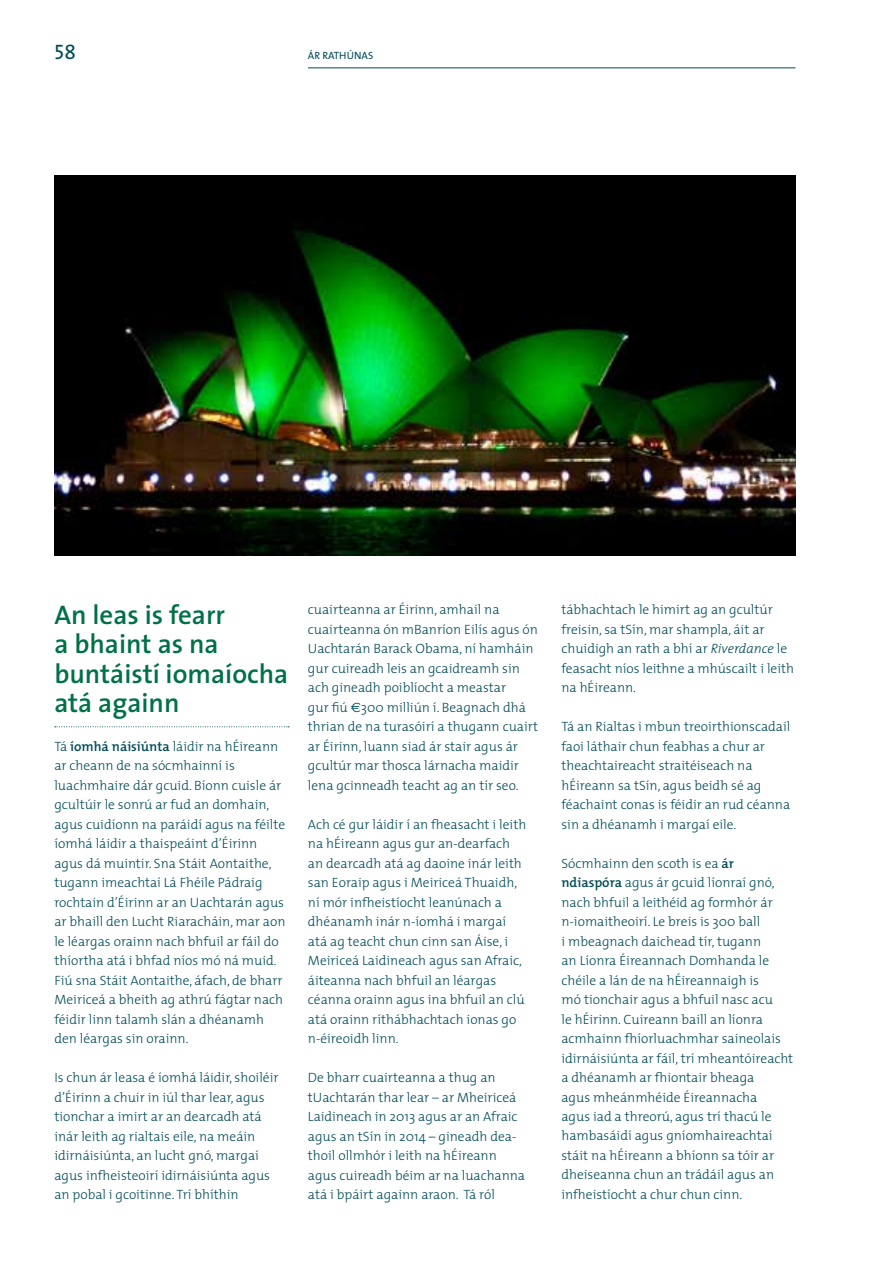
<style>
.page{position:relative;width:893px;height:1263px;background:#fff}
.page>*{position:absolute;margin:0;border:0;box-sizing:border-box;transform-origin:0 0}
.t1{font:600 27px/29.2px "The Sans";color:#007147}
.t2{font:21px "The Sans Caps";color:#004b58}
.t3{font:300 13.5px/19.5px "The Mix";color:#004b58}
.t4{font:10.5px "The Sans";color:#004b58}
.s1{font-weight:600}
.s2{font-family:"Euro Sans";font-weight:400}
.s3{font-style:italic}
</style>
<div class="page">
<hr style="left:308px;top:68px;width:487px;height:1px;background:#004b58">
<svg style="left:55px;top:726px;width:234px;height:1px"></svg>
<img style="left:54px;top:176px;width:741px;height:380px">
<h2 class="t2" style="left:54px;top:34px;width:23px">58</h2>
<p class="t4" style="left:308px;top:46px;width:67px">ÁR RATHÚNAS</p>
<h1 class="t1" style="left:54px;top:600px;width:236px">An leas is fearr<br>a bhaint as na buntáistí iomaíocha atá againn</h1>
<p class="t3" style="left:54px;top:736px;width:233px">Tá <span class="s1">íomhá náisiúnta</span> láidir na hÉireann ar cheann de na sócmhainní is luachmhaire dár gcuid. Bíonn cuisle ár gcultúir le sonrú ar fud an domhain, agus cuidíonn na paráidí agus na féilte íomhá láidir a thaispeáint d’Éirinn agus dá muintir. Sna Stáit Aontaithe, tugann imeachtaí Lá Fhéile Pádraig rochtain d’Éirinn ar an Uachtarán agus ar bhaill den Lucht Riaracháin, mar aon le léargas orainn nach bhfuil ar fáil do thíortha atá i bhfad níos mó ná muid.<br>Fiú sna Stáit Aontaithe, áfach, de bharr Meiriceá a bheith ag athrú fágtar nach féidir linn talamh slán a dhéanamh den léargas sin orainn.</p>
<p class="t3" style="left:54px;top:1067px;width:226px">Is chun ár leasa é íomhá láidir, shoiléir d’Éirinn a chuir in iúl thar lear, agus tionchar a imirt ar an dearcadh atá inár leith ag rialtais eile, na meáin idirnáisiúnta, an lucht gnó, margaí agus infheisteoirí idirnáisiúnta agus an pobal i gcoitinne. Trí bhíthin</p>
<p class="t3" style="left:308px;top:599px;width:232px">cuairteanna ar Éirinn, amhail na cuairteanna ón mBanríon Eilís agus ón Uachtarán Barack Obama, ní hamháin gur cuireadh leis an gcaidreamh sin ach gineadh poiblíocht a meastar<br>gur fiú <span class="s2">€</span>300 milliún í. Beagnach dhá thrian de na turasóirí a thugann cuairt ar Éirinn, luann siad ár stair agus ár gcultúr mar thosca lárnacha maidir lena gcinneadh teacht ag an tír seo.</p>
<p class="t3" style="left:308px;top:814px;width:220px">Ach cé gur láidir í an fheasacht i leith na hÉireann agus gur an-dearfach an dearcadh atá ag daoine inár leith san Eoraip agus i Meiriceá Thuaidh, ní mór infheistíocht leanúnach a dhéanamh inár n-íomhá i margaí atá ag teacht chun cinn san Áise, i Meiriceá Laidineach agus san Afraic, áiteanna nach bhfuil an léargas céanna orainn agus ina bhfuil an clú atá orainn ríthábhachtach ionas go n-éireoidh linn.</p>
<p class="t3" style="left:308px;top:1067px;width:219px">De bharr cuairteanna a thug an tUachtarán thar lear – ar Mheiriceá Laidineach in 2013 agus ar an Afraic agus an tSín in 2014 – gineadh dea&shy;thoil ollmhór i leith na hÉireann agus cuireadh béim ar na luachanna atá i bpáirt againn araon. Tá ról</p>
<p class="t3" style="left:561px;top:599px;width:234px">tábhachtach le himirt ag an gcultúr freisin, sa tSín, mar shampla, áit ar chuidigh an rath a bhí ar <span class="s3">Riverdance</span> le feasacht níos leithne a mhúscailt i leith na hÉireann.</p>
<p class="t3" style="left:561px;top:716px;width:230px">Tá an Rialtas i mbun treoirthionscadail faoi láthair chun feabhas a chur ar theachtaireacht straitéiseach na hÉireann sa tSín, agus beidh sé ag féachaint conas is féidir an rud céanna sin a dhéanamh i margaí eile.</p>
<p class="t3" style="left:561px;top:853px;width:233px">Sócmhainn den scoth is ea <span class="s1">ár ndiaspóra</span> agus ár gcuid líonraí gnó, nach bhfuil a leithéid ag formhór ár n-iomaitheoirí. Le breis is 300 ball<br>i mbeagnach daichead tír, tugann<br>an Líonra Éireannach Domhanda le chéile a lán de na hÉireannaigh is<br>mó tionchair agus a bhfuil nasc acu<br>le hÉirinn. Cuireann baill an líonra acmhainn fhíorluachmhar saineolais idirnáisiúnta ar fáil, trí mheantóireacht a dhéanamh ar fhiontair bheaga<br>agus mheánmhéide Éireannacha<br>agus iad a threorú, agus trí thacú le hambasáidí agus gníomhaireachtaí stáit na hÉireann a bhíonn sa tóir ar dheiseanna chun an trádáil agus an infheistíocht a chur chun cinn.</p>
</div>
